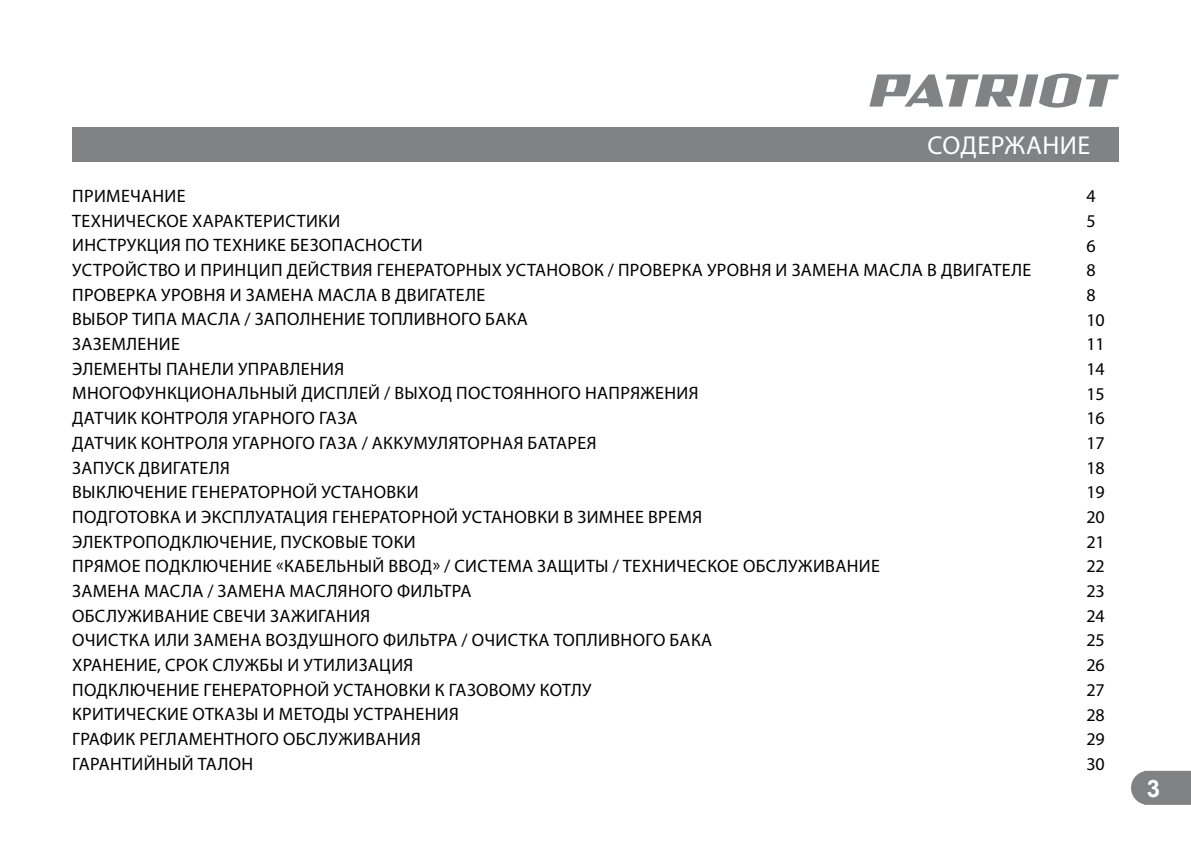
<style>
.page{position:relative;width:1191px;height:842px;background:#fff}
.page>*{position:absolute;margin:0;border:0;box-sizing:border-box;transform-origin:0 0}
.t1{font:26px "Myriad Pro";letter-spacing:.02em;color:#fff}
.t2{font:700 24px "Arial";color:#fff}
.t3{font:18px/24.6px "Myriad Pro";letter-spacing:.02em;color:#000}
.t4{font:18px/24.6px "Myriad Pro";color:#000}
</style>
<div class="page">
<svg style="left:1131px;top:771px;width:60px;height:34px;background:#888a8b"></svg>
<svg style="left:869px;top:73px;width:250px;height:35px"></svg>
<div style="left:72px;top:127px;width:1047px;height:34px;background:#808284"></div>
<h1 class="t1" style="left:927px;top:133px;width:164px">СОДЕРЖАНИЕ</h1>
<p class="t3" style="left:72px;top:184px;width:960px">ПРИМЕЧАНИЕ<br>ТЕХНИЧЕСКОЕ ХАРАКТЕРИСТИКИ<br>ИНСТРУКЦИЯ ПО ТЕХНИКЕ БЕЗОПАСНОСТИ<br>УСТРОЙСТВО И ПРИНЦИП ДЕЙСТВИЯ ГЕНЕРАТОРНЫХ УСТАНОВОК / ПРОВЕРКА УРОВНЯ И ЗАМЕНА МАСЛА В ДВИГАТЕЛЕ ПРОВЕРКА УРОВНЯ И ЗАМЕНА МАСЛА В ДВИГАТЕЛЕ<br>ВЫБОР ТИПА МАСЛА / ЗАПОЛНЕНИЕ ТОПЛИВНОГО БАКА<br>ЗАЗЕМЛЕНИЕ<br>ЭЛЕМЕНТЫ ПАНЕЛИ УПРАВЛЕНИЯ<br>МНОГОФУНКЦИОНАЛЬНЫЙ ДИСПЛЕЙ / ВЫХОД ПОСТОЯННОГО НАПРЯЖЕНИЯ<br>ДАТЧИК КОНТРОЛЯ УГАРНОГО ГАЗА<br>ДАТЧИК КОНТРОЛЯ УГАРНОГО ГАЗА / АККУМУЛЯТОРНАЯ БАТАРЕЯ<br>ЗАПУСК ДВИГАТЕЛЯ<br>ВЫКЛЮЧЕНИЕ ГЕНЕРАТОРНОЙ УСТАНОВКИ<br>ПОДГОТОВКА И ЭКСПЛУАТАЦИЯ ГЕНЕРАТОРНОЙ УСТАНОВКИ В ЗИМНЕЕ ВРЕМЯ<br>ЭЛЕКТРОПОДКЛЮЧЕНИЕ, ПУСКОВЫЕ ТОКИ<br>ПРЯМОЕ ПОДКЛЮЧЕНИЕ «КАБЕЛЬНЫЙ ВВОД» / СИСТЕМА ЗАЩИТЫ / ТЕХНИЧЕСКОЕ ОБСЛУЖИВАНИЕ<br>ЗАМЕНА МАСЛА / ЗАМЕНА МАСЛЯНОГО ФИЛЬТРА<br>ОБСЛУЖИВАНИЕ СВЕЧИ ЗАЖИГАНИЯ<br>ОЧИСТКА ИЛИ ЗАМЕНА ВОЗДУШНОГО ФИЛЬТРА / ОЧИСТКА ТОПЛИВНОГО БАКА<br>ХРАНЕНИЕ, СРОК СЛУЖБЫ И УТИЛИЗАЦИЯ<br>ПОДКЛЮЧЕНИЕ ГЕНЕРАТОРНОЙ УСТАНОВКИ К ГАЗОВОМУ КОТЛУ<br>КРИТИЧЕСКИЕ ОТКАЗЫ И МЕТОДЫ УСТРАНЕНИЯ<br>ГРАФИК РЕГЛАМЕНТНОГО ОБСЛУЖИВАНИЯ<br>ГАРАНТИЙНЫЙ ТАЛОН</p>
<p class="t4" style="left:1086px;top:185px;width:20px">4<br>5<br>6<br>8<br>8<br>10<br>11<br>14<br>15<br>16<br>17<br>18<br>19<br>20<br>21<br>22<br>23<br>24<br>25<br>26<br>27<br>28<br>29<br>30</p>
<h2 class="t2" style="left:1146px;top:774px;width:15px">3</h2>
</div>
